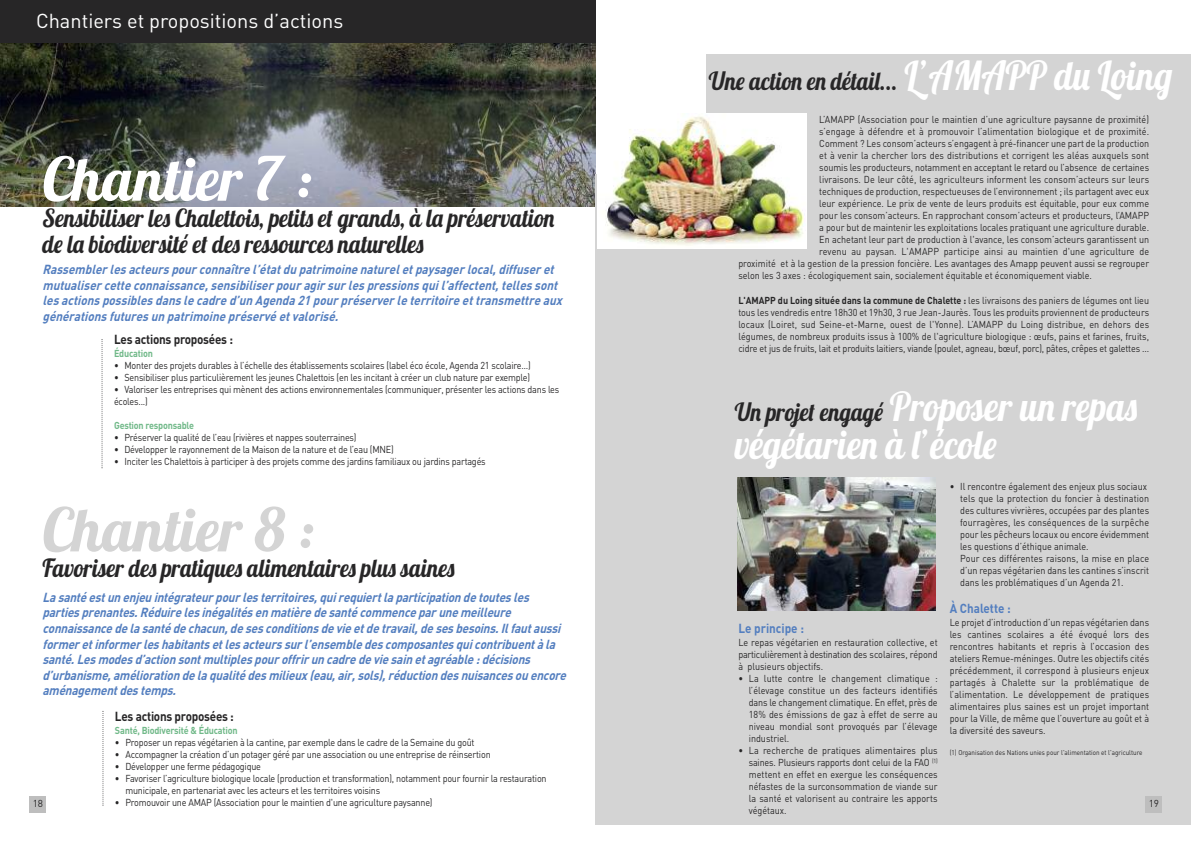
<style>
.page{position:relative;width:1191px;height:842px;background:#fff}
.page>*{position:absolute;margin:0;border:0;box-sizing:border-box;transform-origin:0 0}
.t1{font:60px "Lobster 1.4";color:#d4d4d4}
.t2{font:60px "Lobster 1.4";color:#fff}
.t3{font:40px/38px "Lobster 1.4";color:#fff;scale:.9 1}
.t4{font:25px/26px "Lobster 1.4";color:#272627;scale:.9 1}
.t5{font:20px "DIN";color:#fff}
.t6{font:italic 700 13px/15.6px "DIN";letter-spacing:-.015em;color:#537ebf;scale:.9 1}
.t7{font:700 13px "DIN";letter-spacing:-.02em;color:#272627;scale:.9 1}
.t8{font:700 13px "DIN";color:#537ebf;scale:.9 1}
.t9{font:10px/12px "DIN";letter-spacing:-.005em;color:#272627;text-align:justify;scale:.9 1}
.t10{font:700 10px "DIN";letter-spacing:-.02em;color:#71b989;scale:.9 1}
.t11{font:10px "DIN";letter-spacing:-.005em;color:#272627}
.t12{font:7px "DIN";color:#272627;scale:.9 1}
.s1{font-size:40px;color:#fff}
.s2{font-weight:700}
.s3{font-size:25px;color:#272627}
.s4{color:#fff}
</style>
<div class="page">
<img style="left:0;top:43px;width:595px;height:163px">
<div style="left:0;top:0;width:595px;height:43px;background:#272627"></div>
<svg style="left:102px;top:339px;width:1px;height:129px"></svg>
<svg style="left:102px;top:711px;width:1px;height:95px"></svg>
<div style="left:706px;top:54px;width:485px;height:770px;background:#d4d4d4"></div>
<div style="left:595px;top:174px;width:485px;height:650px;background:#d4d4d4"></div>
<img style="left:737px;top:478px;width:198px;height:133px">
<div style="left:1145px;top:796px;width:17px;height:17px;background:#bebebe"></div>
<div style="left:30px;top:796px;width:16px;height:17px;background:#bebebe"></div>
<img style="left:597px;top:113px;width:209px;height:135px">
<h3 class="t5" style="left:36px;top:9px;width:309px">Chantiers et propositions d’actions</h3>
<h1 class="t2" style="left:43px;top:141px;width:271px">Chantier 7 :</h1>
<h3 class="t4" style="left:43px;top:204px;width:571px">Sensibiliser les Chalettois, petits et grands, à la préservation de la biodiversité et des ressources naturelles</h3>
<p class="t6" style="left:43px;top:262px;width:578px">Rassembler les acteurs pour connaître l’état du patrimoine naturel et paysager local, diffuser et mutualiser cette connaissance, sensibiliser pour agir sur les pressions qui l’affectent, telles sont les actions possibles dans le cadre d’un Agenda 21 pour préserver le territoire et transmettre aux générations futures un patrimoine préservé et valorisé.</p>
<h3 class="t7" style="left:114px;top:332px;width:134px">Les actions proposées :</h3>
<p class="t10" style="left:114px;top:348px;width:45px">Éducation</p>
<p class="t9" style="left:114px;top:359px;width:464px">• Monter des projets durables à l’échelle des établissements scolaires (label éco école, Agenda 21 scolaire…)</p>
<p class="t9" style="left:114px;top:371px;width:464px">• Sensibiliser plus particulièrement les jeunes Chalettois (en les incitant à créer un club nature par exemple)</p>
<p class="t9" style="left:114px;top:383px;width:496px">• Valoriser les entreprises qui mènent des actions environnementales (communiquer, présenter les actions dans les écoles...)</p>
<p class="t10" style="left:114px;top:420px;width:90px">Gestion responsable</p>
<p class="t9" style="left:114px;top:432px;width:271px">• Préserver la qualité de l’eau (rivières et nappes souterraines)</p>
<p class="t9" style="left:114px;top:444px;width:312px">• Développer le rayonnement de la Maison de la nature et de l’eau (MNE)</p>
<p class="t9" style="left:114px;top:456px;width:414px">• Inciter les Chalettois à participer à des projets comme des jardins familiaux ou jardins partagés</p>
<h3 class="t4" style="left:709px;top:67px;width:517px">Une action en détail... <span class="s1">L’AMAPP du Loing</span></h3>
<p class="t9" style="left:819px;top:114px;width:368px">L’AMAPP (Association pour le maintien d’une agriculture paysanne de proximité)</p>
<p class="t9" style="left:819px;top:126px;width:368px">s’engage à défendre et à promouvoir l’alimentation biologique et de proximité.</p>
<p class="t9" style="left:819px;top:138px;width:368px">Comment ? Les consom’acteurs s’engagent à pré-financer une part de la production</p>
<p class="t9" style="left:819px;top:150px;width:368px">et à venir la chercher lors des distributions et corrigent les aléas auxquels sont</p>
<p class="t9" style="left:819px;top:162px;width:368px">soumis les producteurs, notamment en acceptant le retard ou l’absence de certaines</p>
<p class="t9" style="left:819px;top:174px;width:368px">livraisons. De leur côté, les agriculteurs informent les consom’acteurs sur leurs</p>
<p class="t9" style="left:819px;top:186px;width:368px">techniques de production, respectueuses de l’environnement ; ils partagent avec eux</p>
<p class="t9" style="left:819px;top:198px;width:368px">leur expérience. Le prix de vente de leurs produits est équitable, pour eux comme</p>
<p class="t9" style="left:819px;top:210px;width:368px">pour les consom’acteurs. En rapprochant consom’acteurs et producteurs, l’AMAPP</p>
<p class="t9" style="left:819px;top:222px;width:368px">a pour but de maintenir les exploitations locales pratiquant une agriculture durable.</p>
<p class="t9" style="left:819px;top:234px;width:368px">En achetant leur part de production à l'avance, les consom’acteurs garantissent un</p>
<p class="t9" style="left:819px;top:246px;width:368px">revenu au paysan. L'AMAPP participe ainsi au maintien d'une agriculture de</p>
<p class="t9" style="left:738px;top:258px;width:458px">proximité et à la gestion de la pression foncière. Les avantages des Amapp peuvent aussi se regrouper</p>
<p class="t9" style="left:738px;top:270px;width:394px">selon les 3 axes : écologiquement sain, socialement équitable et économiquement viable.</p>
<p class="t9" style="left:738px;top:294px;width:458px"><span class="s2">L'AMAPP du Loing située dans la commune de Chalette :</span> les livraisons des paniers de légumes ont lieu tous les vendredis entre 18h30 et 19h30, 3 rue Jean-Jaurès. Tous les produits proviennent de producteurs locaux (Loiret, sud Seine-et-Marne, ouest de l'Yonne). L’AMAPP du Loing distribue, en dehors des légumes, de nombreux produits issus à 100% de l'agriculture biologique : œufs, pains et farines, fruits, cidre et jus de fruits, lait et produits laitiers, viande (poulet, agneau, bœuf, porc), pâtes, crêpes et galettes ...</p>
<h2 class="t3" style="left:735px;top:387px;width:450px"><span class="s3">Un projet engagé</span> Proposer un repas végétarien à l’école</h2>
<p class="t9" style="left:960px;top:480px;width:211px;text-align:left;text-indent:-10px">• Il rencontre également des enjeux plus sociaux tels que la protection du foncier à destination des cultures vivrières, occupées par des plantes fourragères, les conséquences de la surpêche pour les pêcheurs locaux ou encore évidemment les questions d’éthique animale.<br>Pour ces différentes raisons, la mise en place d’un repas végétarien dans les cantines s’inscrit dans les problématiques d’un Agenda 21.</p>
<h3 class="t8" style="left:949px;top:601px;width:69px">À Chalette :</h3>
<p class="t9" style="left:949px;top:616px;width:223px">Le projet d’introduction d’un repas végétarien dans les cantines scolaires a été évoqué lors des rencontres habitants et repris à l’occasion des ateliers Remue-méninges. Outre les objectifs cités précédemment, il correspond à plusieurs enjeux partagés à Chalette sur la problématique de l’alimentation. Le développement de pratiques alimentaires plus saines est un projet important pour la Ville, de même que l’ouverture au goût et à la diversité des saveurs.</p>
<p class="t12" style="left:949px;top:749px;width:216px">(1) Organisation des Nations unies pour l'alimentation et l'agriculture</p>
<h1 class="t1" style="left:43px;top:491px;width:302px">Chantier 8 : <span class="s4">:</span></h1>
<h3 class="t4" style="left:43px;top:555px;width:460px">Favoriser des pratiques alimentaires plus saines</h3>
<p class="t6" style="left:43px;top:589px;width:583px">La santé est un enjeu intégrateur pour les territoires, qui requiert la participation de toutes les parties prenantes. Réduire les inégalités en matière de santé commence par une meilleure connaissance de la santé de chacun, de ses conditions de vie et de travail, de ses besoins. Il faut aussi former et informer les habitants et les acteurs sur l’ensemble des composantes qui contribuent à la santé. Les modes d’action sont multiples pour offrir un cadre de vie sain et agréable : décisions d’urbanisme, amélioration de la qualité des milieux (eau, air, sols), réduction des nuisances ou encore aménagement des temps.</p>
<h3 class="t8" style="left:738px;top:621px;width:74px">Le principe :</h3>
<p class="t9" style="left:738px;top:636px;width:223px">Le repas végétarien en restauration collective, et particulièrement à destination des scolaires, répond à plusieurs objectifs.</p>
<p class="t9" style="left:748px;top:672px;width:211px;text-indent:-10px">• La lutte contre le changement climatique : l’élevage constitue un des facteurs identifiés dans le changement climatique. En effet, près de 18% des émissions de gaz à effet de serre au niveau mondial sont provoqués par l’élevage industriel.</p>
<p class="t9" style="left:748px;top:744px;width:211px;text-indent:-10px">• La recherche de pratiques alimentaires plus saines. Plusieurs rapports dont celui de la FAO <sup>(1) </sup>mettent en effet en exergue les conséquences néfastes de la surconsommation de viande sur la santé et valorisent au contraire les apports végétaux.</p>
<h3 class="t7" style="left:115px;top:708px;width:134px">Les actions proposées :</h3>
<p class="t10" style="left:115px;top:724px;width:138px">Santé, Biodiversité &amp; Éducation</p>
<p class="t9" style="left:115px;top:736px;width:401px">• Proposer un repas végétarien à la cantine, par exemple dans le cadre de la Semaine du goût</p>
<p class="t9" style="left:115px;top:748px;width:419px">• Accompagner la création d’un potager géré par une association ou une entreprise de réinsertion</p>
<p class="t9" style="left:115px;top:760px;width:164px">• Développer une ferme pédagogique</p>
<p class="t9" style="left:125px;top:772px;width:469px;text-indent:-10px">• Favoriser l’agriculture biologique locale (production et transformation), notamment pour fournir la restauration municipale, en partenariat avec les acteurs et les territoires voisins</p>
<p class="t9" style="left:115px;top:796px;width:354px">• Promouvoir une AMAP (Association pour le maintien d'une agriculture paysanne)</p>
<p class="t11" style="left:33px;top:798px;width:12px">18</p>
<p class="t11" style="left:1148px;top:798px;width:12px">19</p>
</div>
